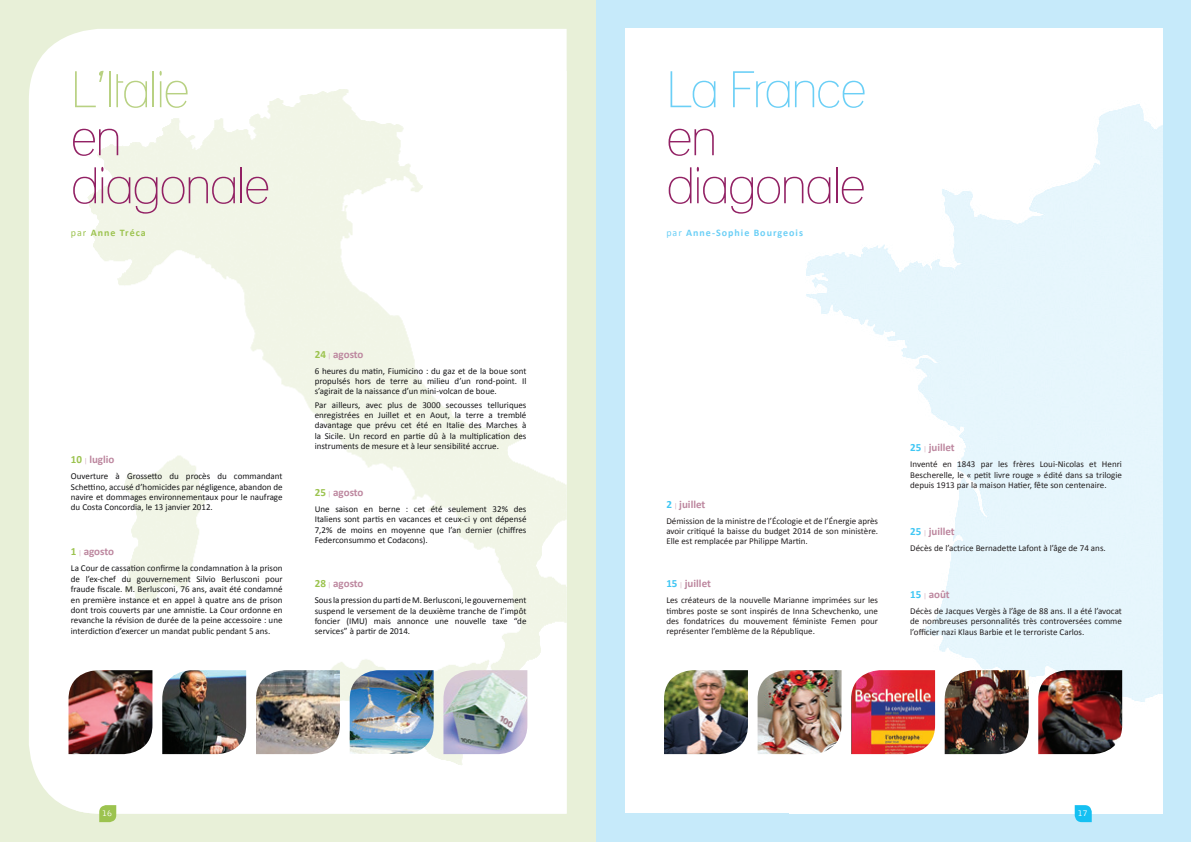
<style>
.page{position:relative;width:1191px;height:842px;background:#fff}
.page>*{position:absolute;margin:0;border:0;box-sizing:border-box;transform-origin:0 0}
.t1{font:condensed 50px "Lane";letter-spacing:-.03em;color:#922164}
.t2{font:condensed 50px "Lane";letter-spacing:-.03em;color:#b8d182}
.t3{font:condensed 50px "Lane";letter-spacing:-.03em;color:#6bcff6}
.t4{font:700 11px "Calibri";color:#bd879f}
.t5{font:700 10px "Calibri";letter-spacing:.1em;color:#6bcff6}
.t6{font:700 10px "Calibri";letter-spacing:.1em;color:#9cc34f}
.t7{font:9px/10.4px "Calibri";color:#151517;text-align:justify}
.t8{font:9px/10.4px "Calibri";color:#231f20;text-align:justify}
.t9{font:300 9px "Bell Gothic";color:#fff}
.s1{font-weight:400}
.s2{color:#9cc34f}
.s3{font-weight:400;font-size:7px;color:#d3b1c0}
.s4{color:#40c7f4}
</style>
<div class="page">
<div style="left:595px;top:0;width:596px;height:842px;background:#c6eafa"></div>
<div style="left:625px;top:29px;width:537px;height:784px;background:#fff"></div>
<img style="left:789px;top:104px;width:373px;height:709px">
<svg style="left:1074px;top:805px;width:17px;height:17px"></svg>
<div style="left:0;top:0;width:595px;height:842px;background:#e8f0d8"></div>
<div style="left:29px;top:29px;width:537px;height:782px;background:#fff"></div>
<img style="left:76px;top:71px;width:490px;height:743px">
<svg style="left:99px;top:805px;width:17px;height:17px"></svg>
<img style="left:69px;top:670px;width:83px;height:84px">
<img style="left:664px;top:670px;width:84px;height:84px">
<img style="left:162px;top:670px;width:84px;height:84px">
<img style="left:757px;top:670px;width:84px;height:84px">
<img style="left:256px;top:670px;width:84px;height:84px">
<img style="left:851px;top:670px;width:84px;height:84px">
<img style="left:350px;top:670px;width:83px;height:84px">
<img style="left:944px;top:670px;width:84px;height:84px">
<img style="left:443px;top:670px;width:84px;height:84px">
<img style="left:1038px;top:670px;width:84px;height:84px">
<p class="t2" style="left:71px;top:59px;width:120px">L’Italie</p>
<p class="t1" style="left:71px;top:107px;width:52px">en</p>
<p class="t1" style="left:71px;top:155px;width:201px">diagonale</p>
<p class="t3" style="left:666px;top:59px;width:202px">La France</p>
<p class="t1" style="left:666px;top:107px;width:52px">en</p>
<p class="t1" style="left:666px;top:155px;width:201px">diagonale</p>
<p class="t6" style="left:71px;top:226px;width:76px"><span class="s1">par</span> Anne Tréca</p>
<p class="t5" style="left:666px;top:226px;width:138px"><span class="s1">par</span> Anne-Sophie Bourgeois</p>
<p class="t4" style="left:71px;top:453px;width:45px"><span class="s2">10</span> <span class="s3">|</span> luglio</p>
<p class="t7" style="left:71px;top:471px;width:213px">Ouverture à Grossetto du procès du commandant Schettino, accusé d’homicides par négligence, abandon de navire et dommages environnementaux pour le naufrage du Costa Concordia, le 13 janvier 2012.</p>
<p class="t4" style="left:71px;top:545px;width:45px"><span class="s2">1</span> <span class="s3">|</span> agosto</p>
<p class="t7" style="left:71px;top:563px;width:213px">La Cour de cassation confirme la condamnation à la prison de l’ex-chef du gouvernement Silvio Berlusconi pour fraude fiscale. M. Berlusconi, 76 ans, avait été condamné en première instance et en appel à quatre ans de prison dont trois couverts par une amnistie. La Cour ordonne en revanche la révision de durée de la peine accessoire : une interdiction d’exercer un mandat public pendant 5 ans.</p>
<p class="t4" style="left:315px;top:347px;width:50px"><span class="s2">24</span> <span class="s3">|</span> agosto</p>
<p class="t7" style="left:315px;top:366px;width:213px">6 heures du matin, Fiumicino : du gaz et de la boue sont propulsés hors de terre au milieu d’un rond-point. Il s’agirait de la naissance d’un mini-volcan de boue.</p>
<p class="t7" style="left:315px;top:399px;width:213px">Par ailleurs, avec plus de 3000 secousses telluriques enregistrées en Juillet et en Aout, la terre a tremblé davantage que prévu cet été en Italie des Marches à la Sicile. Un record en partie dû à la multiplication des instruments de mesure et à leur sensibilité accrue.</p>
<p class="t4" style="left:315px;top:485px;width:50px"><span class="s2">25</span> <span class="s3">|</span> agosto</p>
<p class="t7" style="left:315px;top:504px;width:213px">Une saison en berne : cet été seulement 32% des Italiens sont partis en vacances et ceux-ci y ont dépensé 7,2% de moins en moyenne que l’an dernier (chiffres Federconsummo et Codacons).</p>
<p class="t4" style="left:315px;top:577px;width:50px"><span class="s2">28</span> <span class="s3">|</span> agosto</p>
<p class="t7" style="left:315px;top:595px;width:213px">Sous la pression du parti de M. Berlusconi, le gouvernement suspend le versement de la deuxième tranche de l’impôt foncier (IMU) mais annonce une nouvelle taxe “de services” à partir de 2014.</p>
<p class="t4" style="left:666px;top:497px;width:40px"><span class="s4">2</span> <span class="s3">|</span> juillet</p>
<p class="t8" style="left:666px;top:516px;width:213px">Démission de la ministre de l’Écologie et de l’Énergie après avoir critiqué la baisse du budget 2014 de son ministère.<br>Elle est remplacée par Philippe Martin.</p>
<p class="t4" style="left:666px;top:577px;width:46px"><span class="s4">15</span> <span class="s3">|</span> juillet</p>
<p class="t8" style="left:666px;top:595px;width:213px">Les créateurs de la nouvelle Marianne imprimées sur les timbres poste se sont inspirés de Inna Schevchenko, une des fondatrices du mouvement féministe Femen pour représenter l’emblème de la République.</p>
<p class="t4" style="left:910px;top:441px;width:46px"><span class="s4">25</span> <span class="s3">|</span> juillet</p>
<p class="t8" style="left:910px;top:459px;width:213px">Inventé en 1843 par les frères Loui-Nicolas et Henri Bescherelle, le « petit livre rouge » édité dans sa trilogie depuis 1913 par la maison Hatier, fête son centenaire.</p>
<p class="t4" style="left:910px;top:525px;width:46px"><span class="s4">25</span> <span class="s3">|</span> juillet</p>
<p class="t8" style="left:910px;top:543px;width:197px">Décès de l’actrice Bernadette Lafont à l’âge de 74 ans.</p>
<p class="t4" style="left:910px;top:587px;width:41px"><span class="s4">15</span> <span class="s3">|</span> août</p>
<p class="t8" style="left:910px;top:606px;width:213px">Décès de Jacques Vergès à l’âge de 88 ans. Il a été l’avocat de nombreuses personnalités très controversées comme l’officier nazi Klaus Barbie et le terroriste Carlos.</p>
<p class="t9" style="left:102px;top:808px;width:12px">16</p>
<p class="t9" style="left:1077px;top:808px;width:12px">17</p>
</div>
